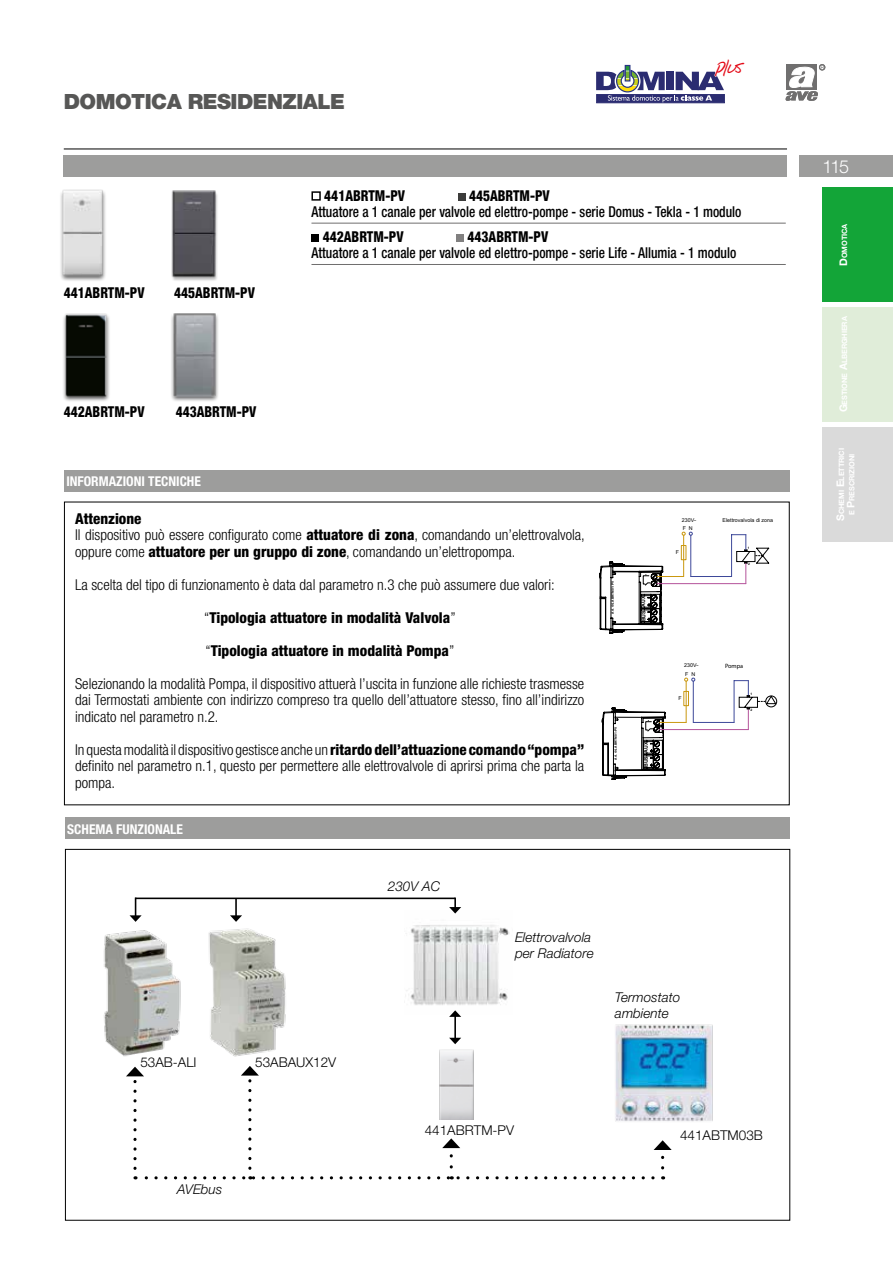
<style>
.page{position:relative;width:893px;height:1263px;background:#fff}
.page>*{position:absolute;margin:0;border:0;box-sizing:border-box;transform-origin:0 0}
.t1{font:900 21px "Helvetica Neue LT Std";letter-spacing:-.025em;color:#575756}
.t2{font:300 18px "Helvetica Neue LT Std";color:#fff}
.t3{font:16.95px "Notepad";color:#e30613}
.t4{font:300 condensed 15px/16.5px "Helvetica Neue LT Std";color:#000;text-align:justify}
.t5{font:500 condensed 15px "Helvetica Neue LT Std";color:#000;scale:.9 1}
.t6{font:800 condensed 15px "Helvetica Neue LT Std";color:#000;scale:.9 1}
.t7{font:800 condensed 15px "Helvetica Neue LT Std";color:#000}
.t8{font:italic 300 13.5px/16.2px "Helvetica Neue LT Std";color:#000}
.t9{font:300 13.5px "Helvetica Neue LT Std";color:#000}
.t10{font:700 condensed 13.5px "Helvetica Neue LT Std";color:#fff}
.t11{font:700 7.35px/10.5px "Helvetica Neue LT Std";letter-spacing:-.015em;color:#fff;text-align:center}
.t12{font:6.15px "Myriad Pro";color:#000}
.t13{font:5.4px "Arial";color:#000}
.t14{font:700 5.25px "Arial";color:#000}
.t15{font:700 3.3px "Arial";color:#000}
.s1{font-weight:800}
.s2{font-weight:300}
.s3{font-size:4.35px}
.s4{font-size:10.5px}
</style>
<div class="page">
<svg style="left:785px;top:64px;width:40px;height:37px"></svg>
<div style="left:799px;top:156px;width:94px;height:21px;background:#9d9d9c"></div>
<div style="left:63px;top:155px;width:724px;height:22px;background:#9d9d9c"></div>
<hr style="left:64px;top:149px;width:723px;height:1px;background:#000">
<div style="left:822px;top:307px;width:71px;height:115px;background:#e0edd9"></div>
<div style="left:822px;top:187px;width:71px;height:115px;background:#13a538"></div>
<div style="left:822px;top:427px;width:71px;height:115px;background:#dadada"></div>
<div style="left:596px;top:94px;width:129px;height:9px;background:#373879"></div>
<svg style="left:596px;top:64px;width:129px;height:38px"></svg>
<img style="left:406px;top:913px;width:104px;height:92px">
<hr style="left:311px;top:223px;width:475px;height:1px;background:#706f6f">
<hr style="left:311px;top:264px;width:475px;height:1px;background:#706f6f">
<div style="left:311px;top:191px;width:10px;height:10px;border:2px solid #000"></div>
<div style="left:458px;top:193px;width:8px;height:8px;background:#3c3c3b"></div>
<div style="left:311px;top:234px;width:8px;height:8px;background:#000"></div>
<div style="left:456px;top:234px;width:8px;height:8px;background:#818080"></div>
<div style="left:64px;top:470px;width:725px;height:21px;background:#9d9d9c"></div>
<img style="left:439px;top:1050px;width:35px;height:69px">
<div style="left:65px;top:817px;width:724px;height:22px;background:#9d9d9c"></div>
<svg style="left:682px;top:532px;width:11px;height:4px"></svg>
<hr style="left:683px;top:535px;width:1px;height:41px;background:#ca980f">
<hr style="left:690px;top:535px;width:1px;height:41px;background:#3d4899">
<hr style="left:657px;top:583px;width:89px;height:1px;background:#b4539a">
<hr style="left:691px;top:576px;width:41px;height:1px;background:#3d4899">
<hr style="left:731px;top:535px;width:1px;height:41px;background:#3d4899">
<svg style="left:600px;top:562px;width:84px;height:72px"></svg>
<div style="left:681px;top:545px;width:5px;height:15px;border:1px solid #ca980f"></div>
<svg style="left:732px;top:534px;width:38px;height:50px"></svg>
<hr style="left:693px;top:722px;width:41px;height:1px;background:#3d4899">
<svg style="left:684px;top:678px;width:11px;height:3px"></svg>
<hr style="left:686px;top:681px;width:1px;height:41px;background:#ca980f">
<hr style="left:693px;top:681px;width:1px;height:41px;background:#3d4899">
<hr style="left:660px;top:729px;width:88px;height:1px;background:#b4539a">
<svg style="left:602px;top:708px;width:84px;height:72px"></svg>
<div style="left:683px;top:691px;width:6px;height:15px;border:1px solid #ca980f"></div>
<svg style="left:734px;top:680px;width:43px;height:49px"></svg>
<div style="left:765px;top:695px;width:12px;height:12px;border:1px solid #000;border-radius:50%"></div>
<img style="left:171px;top:313px;width:47px;height:88px">
<img style="left:63px;top:313px;width:47px;height:88px">
<img style="left:171px;top:190px;width:47px;height:91px">
<img style="left:60px;top:189px;width:46px;height:92px">
<img style="left:104px;top:930px;width:77px;height:137px">
<img style="left:208px;top:928px;width:78px;height:129px">
<hr style="left:135px;top:897px;width:320px;height:2px;background:#000">
<svg style="left:661px;top:1157px;width:3px;height:22px"></svg>
<svg style="left:654px;top:1140px;width:18px;height:10px"></svg>
<svg style="left:126px;top:1067px;width:18px;height:101px"></svg>
<svg style="left:230px;top:899px;width:12px;height:23px"></svg>
<svg style="left:241px;top:1066px;width:18px;height:102px"></svg>
<hr style="left:454px;top:1016px;width:2px;height:22px;background:#000">
<svg style="left:449px;top:1010px;width:12px;height:7px"></svg>
<svg style="left:449px;top:1038px;width:12px;height:6px"></svg>
<svg style="left:449px;top:897px;width:12px;height:16px"></svg>
<svg style="left:130px;top:897px;width:12px;height:25px"></svg>
<img style="left:615px;top:1024px;width:98px;height:98px">
<svg style="left:135px;top:1176px;width:518px;height:3px"></svg>
<svg style="left:442px;top:1138px;width:18px;height:29px"></svg>
<h1 class="t1" style="left:64px;top:89px;width:283px">DOMOTICA RESIDENZIALE</h1>
<p class="t3" style="left:715px;top:59px;width:31px">plus</p>
<p class="t6" style="left:64px;top:283px;width:91px">441ABRTM-PV</p>
<p class="t6" style="left:174px;top:283px;width:91px">445ABRTM-PV</p>
<p class="t6" style="left:64px;top:402px;width:91px">442ABRTM-PV</p>
<p class="t6" style="left:176px;top:402px;width:91px">443ABRTM-PV</p>
<p class="t6" style="left:324px;top:186px;width:91px">441ABRTM-PV</p>
<p class="t6" style="left:469px;top:186px;width:91px">445ABRTM-PV</p>
<p class="t5" style="left:311px;top:203px;width:479px">Attuatore a 1 canale per valvole ed elettro-pompe - serie Domus - Tekla - 1 modulo</p>
<p class="t6" style="left:323px;top:227px;width:91px">442ABRTM-PV</p>
<p class="t6" style="left:468px;top:227px;width:91px">443ABRTM-PV</p>
<p class="t5" style="left:311px;top:244px;width:473px">Attuatore a 1 canale per valvole ed elettro-pompe - serie Life - Allumia - 1 modulo</p>
<p class="t10" style="left:66px;top:473px;width:136px">INFORMAZIONI TECNICHE</p>
<p class="t4" style="left:75px;top:510px;width:511px;text-align:left"><span class="s1">Attenzione<br></span>Il dispositivo può essere configurato come <span class="s1">attuatore di zona</span>, comandando un’elettrovalvola, oppure come <span class="s1">attuatore per un gruppo di zone</span>, comandando un’elettropompa.</p>
<p class="t4" style="left:75px;top:576px;width:481px">La scelta del tipo di funzionamento è data dal parametro n.3 che può assumere due valori:</p>
<p class="t7" style="left:204px;top:608px;width:253px"><span class="s2">“</span>Tipologia attuatore in modalità Valvola<span class="s2">”</span></p>
<p class="t7" style="left:206px;top:641px;width:250px"><span class="s2">“</span>Tipologia attuatore in modalità Pompa<span class="s2">”</span></p>
<p class="t4" style="left:75px;top:675px;width:511px">Selezionando la modalità Pompa, il dispositivo attuerà l’uscita in funzione alle richieste trasmesse dai Termostati ambiente con indirizzo compreso tra quello dell’attuatore stesso, fino all’indirizzo indicato nel parametro n.2.</p>
<p class="t4" style="left:75px;top:741px;width:511px">In questa modalità il dispositivo gestisce anche un <span class="s1">ritardo dell’attuazione comando “pompa” </span>definito nel parametro n.1, questo per permettere alle elettrovalvole di aprirsi prima che parta la pompa.</p>
<p class="t13" style="left:491px;top:694px;width:5px">F</p>
<p class="t14" style="left:455px;top:767px;width:27px;rotate:-90deg">BUS AUX</p>
<p class="t10" style="left:67px;top:821px;width:117px">SCHEMA FUNZIONALE</p>
<p class="t15" style="left:610px;top:614px;width:34px;rotate:-90deg">Art. 44..ABRTM01-PV</p>
<p class="t14" style="left:640px;top:621px;width:27px;rotate:-90deg">BUS AUX</p>
<p class="t15" style="left:613px;top:760px;width:34px;rotate:-90deg">Art. 44..ABRTM01-PV</p>
<p class="t14" style="left:642px;top:767px;width:27px;rotate:-90deg">BUS AUX</p>
<p class="t13" style="left:682px;top:516px;width:16px">230V<span class="s3">~</span></p>
<p class="t13" style="left:683px;top:524px;width:12px">F N</p>
<p class="t13" style="left:676px;top:549px;width:5px">F</p>
<p class="t13" style="left:684px;top:662px;width:16px">230V<span class="s3">~</span></p>
<p class="t13" style="left:685px;top:670px;width:12px">F N</p>
<p class="t13" style="left:678px;top:694px;width:5px">F</p>
<p class="t8" style="left:388px;top:878px;width:54px">230V AC</p>
<p class="t9" style="left:140px;top:1053px;width:58px">53AB-ALI</p>
<p class="t9" style="left:255px;top:1053px;width:83px">53ABAUX12V</p>
<p class="t8" style="left:515px;top:929px;width:80px">Elettrovalvola per Radiatore</p>
<p class="t8" style="left:615px;top:989px;width:67px">Termostato ambiente</p>
<p class="t13" style="left:722px;top:516px;width:52px">Elettrovalvola di zona</p>
<p class="t15" style="left:748px;top:546px;width:3px">1</p>
<p class="t15" style="left:748px;top:562px;width:3px">2</p>
<p class="t12" style="left:725px;top:662px;width:20px">Pompa</p>
<p class="t15" style="left:750px;top:692px;width:3px">1</p>
<p class="t15" style="left:751px;top:708px;width:3px">2</p>
<p class="t8" style="left:177px;top:1181px;width:47px">AVEbus</p>
<p class="t9" style="left:425px;top:1121px;width:91px">441ABRTM-PV</p>
<p class="t9" style="left:680px;top:1127px;width:84px">441ABTM03B</p>
<p class="t2" style="left:822px;top:156px;width:28px">115</p>
<p class="t11" style="left:839px;top:266px;width:44px;rotate:-90deg"><span class="s4">D</span>omotica</p>
<p class="t11" style="left:839px;top:412px;width:98px;rotate:-90deg"><span class="s4">G</span>estione <span class="s4">A</span>lberghiera</p>
<p class="t11" style="left:836px;top:521px;width:74px;rotate:-90deg"><span class="s4">S</span>chemi <span class="s4">E</span>lettrici e <span class="s4">P</span>rescrizioni</p>
</div>
